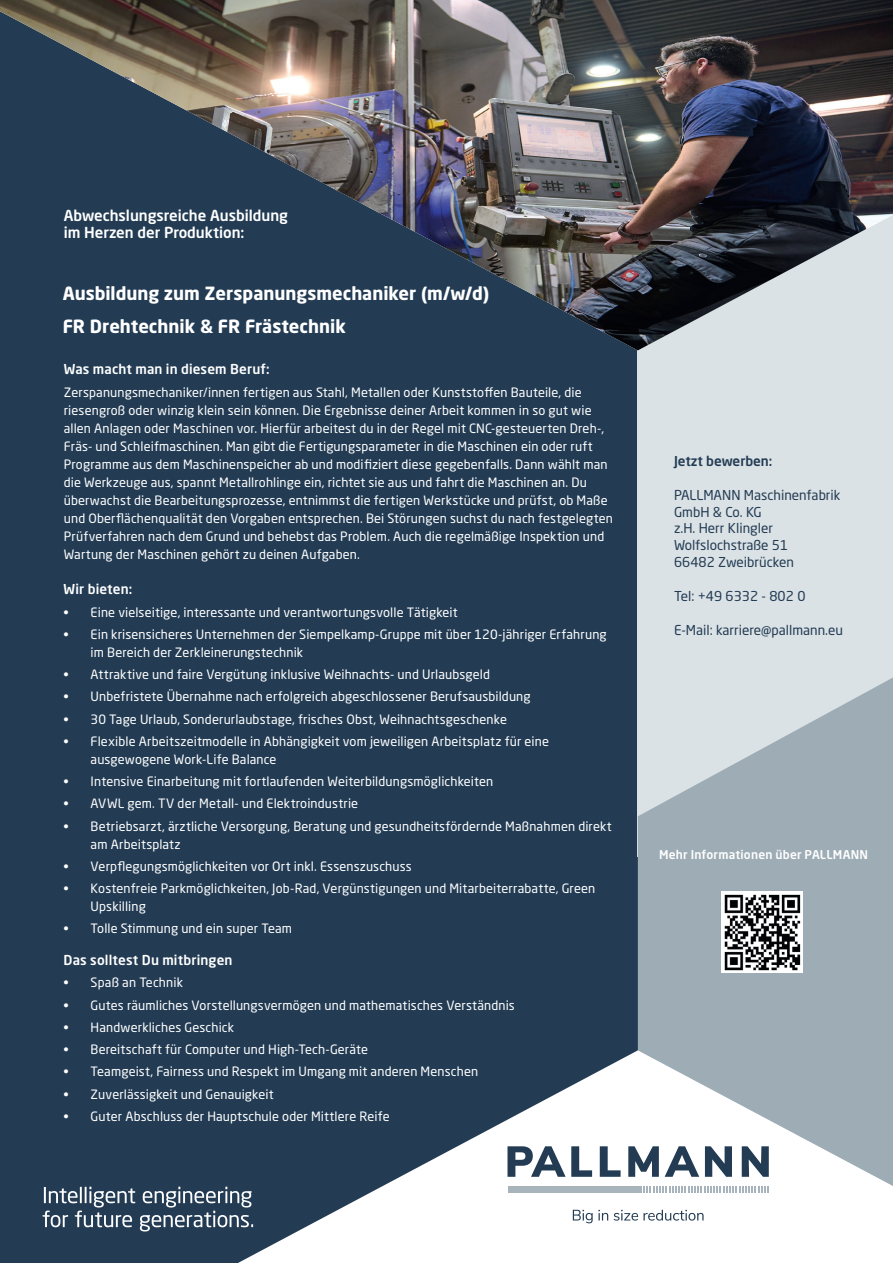
<style>
.page{position:relative;width:893px;height:1263px;background:#233c54}
.page>*{position:absolute;margin:0;border:0;box-sizing:border-box;transform-origin:0 0}
.t1{font:700 18px/33px "Neo Sans Pro";color:#fff}
.t2{font:500 15px/16.5px "Neo Sans Pro";color:#fff}
.t3{font:13.5px/16.6px "Neo Sans Pro";color:#233c54}
.t4{font:500 13.5px "Neo Sans Pro";letter-spacing:.01em;color:#fff}
.t5{font:500 13.5px "Neo Sans Pro";color:#233c54}
.t6{font:12.75px/18px "Neo Sans Pro";letter-spacing:.01em;color:#fff}
.t7{font:500 12px "Neo Sans Pro";letter-spacing:.015em;color:#fff}
</style>
<div class="page">
<div style="left:638px;top:196px;width:255px;height:661px;background:#dbe2e5"></div>
<svg style="left:638px;top:677px;width:255px;height:373px;fill:#9dacb5"></svg>
<img style="left:0;top:0;width:893px;height:350px">
<svg style="left:238px;top:1050px;width:655px;height:213px;fill:#fff"></svg>
<div style="left:94px;top:989px;width:295px;height:94px;background:#233c54"></div>
<svg style="left:43px;top:1187px;width:210px;height:44px"></svg>
<div style="left:507px;top:1142px;width:262px;height:87px;background:#fff"></div>
<svg style="left:573px;top:1210px;width:131px;height:13px"></svg>
<svg style="left:507px;top:1146px;width:262px;height:47px"></svg>
<div style="left:507px;top:1186px;width:134px;height:6px;background:#a7b4bc"></div>
<img style="left:721px;top:891px;width:81px;height:82px">
<p class="t2" style="left:64px;top:207px;width:226px">Abwechslungsreiche Ausbildung im Herzen der Produktion:</p>
<h1 class="t1" style="left:63px;top:276px;width:428px">Ausbildung zum Zerspanungsmechaniker (m/w/d)<br>FR Drehtechnik &amp; FR Frästechnik</h1>
<p class="t4" style="left:64px;top:361px;width:207px">Was macht man in diesem Beruf:</p>
<p class="t6" style="left:64px;top:383px;width:551px">Zerspanungsmechaniker/innen fertigen aus Stahl, Metallen oder Kunststoffen Bauteile, die riesengroß oder winzig klein sein können. Die Ergebnisse deiner Arbeit kommen in so gut wie allen Anlagen oder Maschinen vor. Hierfür arbeitest du in der Regel mit CNC-gesteuerten Dreh-, Fräs- und Schleifmaschinen. Man gibt die Fertigungsparameter in die Maschinen ein oder ruft Programme aus dem Maschinenspeicher ab und modifiziert diese gegebenfalls. Dann wählt man die Werkzeuge aus, spannt Metallrohlinge ein, richtet sie aus und fahrt die Maschinen an. Du überwachst die Bearbeitungsprozesse, entnimmst die fertigen Werkstücke und prüfst, ob Maße und Oberflächenqualität den Vorgaben entsprechen. Bei Störungen suchst du nach festgelegten Prüfverfahren nach dem Grund und behebst das Problem. Auch die regelmäßige Inspektion und Wartung der Maschinen gehört zu deinen Aufgaben.</p>
<p class="t4" style="left:64px;top:581px;width:70px">Wir bieten:</p>
<p class="t6" style="left:64px;top:603px;width:396px">• Eine vielseitige, interessante und verantwortungsvolle Tätigkeit</p>
<p class="t6" style="left:91px;top:625px;width:518px;text-indent:-27px">• Ein krisensicheres Unternehmen der Siempelkamp-Gruppe mit über 120-jähriger Erfahrung im Bereich der Zerkleinerungstechnik</p>
<p class="t6" style="left:64px;top:665px;width:428px">• Attraktive und faire Vergütung inklusive Weihnachts- und Urlaubsgeld</p>
<p class="t6" style="left:64px;top:687px;width:468px">• Unbefristete Übernahme nach erfolgreich abgeschlossener Berufsausbildung</p>
<p class="t6" style="left:64px;top:710px;width:445px">• 30 Tage Urlaub, Sonderurlaubstage, frisches Obst, Weihnachtsgeschenke</p>
<p class="t6" style="left:91px;top:732px;width:460px;text-indent:-27px">• Flexible Arbeitszeitmodelle in Abhängigkeit vom jeweiligen Arbeitsplatz für eine ausgewogene Work-Life Balance</p>
<p class="t6" style="left:64px;top:772px;width:431px">• Intensive Einarbeitung mit fortlaufenden Weiterbildungsmöglichkeiten</p>
<p class="t6" style="left:64px;top:794px;width:296px">• AVWL gem. TV der Metall- und Elektroindustrie</p>
<p class="t6" style="left:91px;top:817px;width:523px;text-indent:-27px">• Betriebsarzt, ärztliche Versorgung, Beratung und gesundheitsfördernde Maßnahmen direkt am Arbeitsplatz</p>
<p class="t6" style="left:64px;top:857px;width:350px">• Verpflegungsmöglichkeiten vor Ort inkl. Essenszuschuss</p>
<p class="t6" style="left:91px;top:879px;width:506px;text-indent:-27px">• Kostenfreie Parkmöglichkeiten, Job-Rad, Vergünstigungen und Mitarbeiterrabatte, Green<br>Upskilling</p>
<p class="t6" style="left:64px;top:919px;width:230px">• Tolle Stimmung und ein super Team</p>
<p class="t4" style="left:64px;top:952px;width:170px">Das solltest Du mitbringen</p>
<p class="t6" style="left:64px;top:973px;width:121px">• Spaß an Technik</p>
<p class="t6" style="left:64px;top:996px;width:453px">• Gutes räumliches Vorstellungsvermögen und mathematisches Verständnis</p>
<p class="t6" style="left:64px;top:1018px;width:172px">• Handwerkliches Geschick</p>
<p class="t6" style="left:64px;top:1040px;width:306px">• Bereitschaft für Computer und High-Tech-Geräte</p>
<p class="t6" style="left:64px;top:1062px;width:416px">• Teamgeist, Fairness und Respekt im Umgang mit anderen Menschen</p>
<p class="t6" style="left:64px;top:1085px;width:211px">• Zuverlässigkeit und Genauigkeit</p>
<p class="t6" style="left:64px;top:1107px;width:327px">• Guter Abschluss der Hauptschule oder Mittlere Reife</p>
<p class="t5" style="left:674px;top:453px;width:100px">Jetzt bewerben:</p>
<p class="t3" style="left:674px;top:487px;width:168px">PALLMANN Maschinenfabrik<br>GmbH &amp; Co. KG<br>z.H. Herr Klingler<br>Wolfslochstraße 51<br>66482 Zweibrücken</p>
<p class="t3" style="left:674px;top:587px;width:133px">Tel: +49 6332 - 802 0</p>
<p class="t3" style="left:674px;top:621px;width:171px">E-Mail: karriere@pallmann.eu</p>
<p class="t7" style="left:659px;top:847px;width:210px">Mehr Informationen über PALLMANN</p>
</div>
